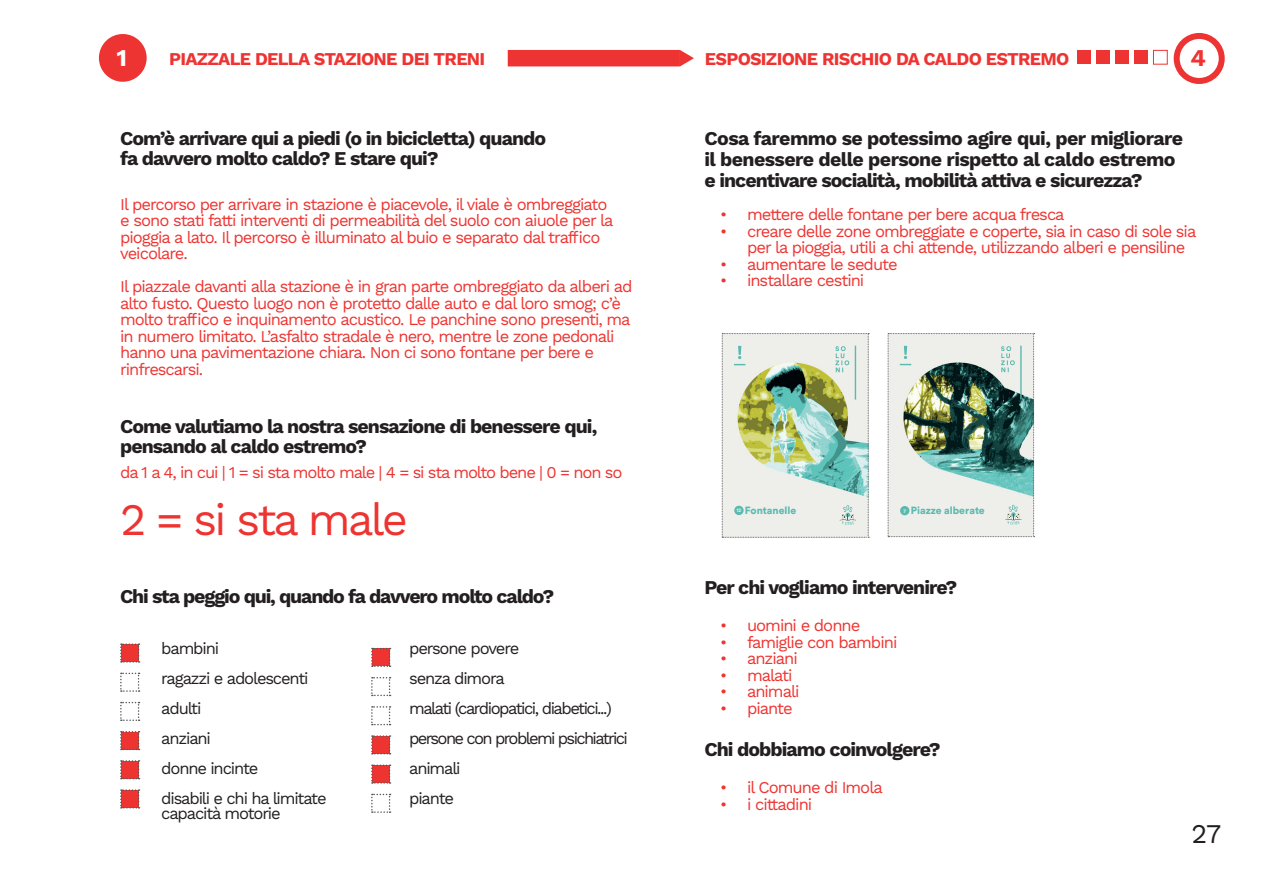
<style>
.page{position:relative;width:1263px;height:893px;background:#fff}
.page>*{position:absolute;margin:0;border:0;box-sizing:border-box;transform-origin:0 0}
.t1{font:45px "Work Sans";letter-spacing:-.06em;color:#ee3431}
.t2{font:27px "Work Sans";color:#231f20}
.t3{font:700 24px "Work Sans";color:#fff}
.t4{font:700 24px "Work Sans";color:#ee3432}
.t5{font:700 19.5px "Work Sans";letter-spacing:-.05em;color:#231f20}
.t6{font:700 19.5px "Work Sans";letter-spacing:-.03em;color:#231f20}
.t7{font:700 18px "Work Sans";letter-spacing:-.04em;color:#ee3432}
.t8{font:16.5px/16.5px "Work Sans";letter-spacing:-.06em;color:#ee3431}
.t9{font:16.5px "Work Sans";letter-spacing:-.07em;color:#231f20}
.t10{font:16.5px "Work Sans";letter-spacing:-.09em;color:#231f20}
.t11{font:16.5px "Work Sans";letter-spacing:-.1em;color:#231f20}
.t12{font:900 10.35px "Circular Std";color:#5bbab0}
.t13{font:700 5.25px "Circular Std";color:#eeefea}
</style>
<div class="page">
<svg style="left:120px;top:643px;width:20px;height:20px"></svg>
<svg style="left:120px;top:673px;width:20px;height:19px"></svg>
<svg style="left:120px;top:789px;width:20px;height:19px"></svg>
<svg style="left:120px;top:760px;width:20px;height:19px"></svg>
<svg style="left:120px;top:731px;width:20px;height:19px"></svg>
<svg style="left:120px;top:702px;width:20px;height:19px"></svg>
<svg style="left:371px;top:648px;width:20px;height:19px"></svg>
<svg style="left:371px;top:677px;width:20px;height:19px"></svg>
<svg style="left:371px;top:794px;width:20px;height:19px"></svg>
<svg style="left:371px;top:764px;width:20px;height:20px"></svg>
<svg style="left:371px;top:735px;width:20px;height:19px"></svg>
<svg style="left:371px;top:706px;width:20px;height:19px"></svg>
<svg style="left:722px;top:333px;width:147px;height:205px;background:#c4d4c0"></svg>
<svg style="left:888px;top:333px;width:147px;height:204px;background:#a8bab0"></svg>
<div style="left:106px;top:42px;width:33px;height:32px;background:#ee3432;border-radius:50%"></div>
<div style="left:99px;top:34px;width:48px;height:48px;border:15px solid #ee3432;border-radius:50%"></div>
<div style="left:508px;top:50px;width:172px;height:16px;background:#ee3432"></div>
<svg style="left:680px;top:50px;width:14px;height:16px"></svg>
<div style="left:1077px;top:50px;width:14px;height:14px;background:#ee3432"></div>
<div style="left:1096px;top:50px;width:14px;height:14px;background:#ee3432"></div>
<div style="left:1115px;top:50px;width:14px;height:14px;background:#ee3432"></div>
<div style="left:1134px;top:50px;width:14px;height:14px;background:#ee3432"></div>
<div style="left:1153px;top:50px;width:15px;height:15px;border:1px solid #ee3432"></div>
<div style="left:1174px;top:33px;width:51px;height:51px;border:6px solid #ee3432;border-radius:50%"></div>
<p class="t3" style="left:116px;top:43px;width:12px">1</p>
<p class="t7" style="left:169px;top:48px;width:318px">PIAZZALE DELLA STAZIONE DEI TRENI</p>
<p class="t7" style="left:705px;top:48px;width:366px">ESPOSIZIONE RISCHIO DA CALDO ESTREMO</p>
<p class="t4" style="left:1190px;top:44px;width:17px">4</p>
<p class="t5" style="left:120px;top:127px;width:427px">Com’è arrivare qui a piedi (o in bicicletta) quando</p>
<p class="t5" style="left:120px;top:147px;width:320px">fa davvero molto caldo? E stare qui?</p>
<p class="t8" style="left:120px;top:196px;width:495px">Il percorso per arrivare in stazione è piacevole, il viale è ombreggiato e sono stati fatti interventi di permeabilità del suolo con aiuole per la pioggia a lato. Il percorso è illuminato al buio e separato dal traffico veicolare.</p>
<p class="t8" style="left:120px;top:279px;width:514px">Il piazzale davanti alla stazione è in gran parte ombreggiato da alberi ad alto fusto. Questo luogo non è protetto dalle auto e dal loro smog; c’è molto traffico e inquinamento acustico. Le panchine sono presenti, ma in numero limitato. L’asfalto stradale è nero, mentre le zone pedonali hanno una pavimentazione chiara. Non ci sono fontane per bere e rinfrescarsi.</p>
<p class="t5" style="left:120px;top:415px;width:479px">Come valutiamo la nostra sensazione di benessere qui,</p>
<p class="t5" style="left:120px;top:435px;width:248px">pensando al caldo estremo?</p>
<p class="t8" style="left:120px;top:465px;width:504px">da 1 a 4, in cui | 1 = si sta molto male | 4 = si sta molto bene | 0 = non so</p>
<p class="t6" style="left:704px;top:127px;width:480px">Cosa faremmo se potessimo agire qui, per migliorare</p>
<p class="t6" style="left:704px;top:148px;width:473px">il benessere delle persone rispetto al caldo estremo</p>
<p class="t5" style="left:704px;top:169px;width:440px">e incentivare socialità, mobilità attiva e sicurezza?</p>
<p class="t8" style="left:720px;top:207px;width:346px">• mettere delle fontane per bere acqua fresca</p>
<p class="t8" style="left:747px;top:223px;width:451px;text-indent:-27px">• creare delle zone ombreggiate e coperte, sia in caso di sole sia per la pioggia, utili a chi attende, utilizzando alberi e pensiline</p>
<p class="t8" style="left:720px;top:256px;width:179px">• aumentare le sedute</p>
<p class="t8" style="left:720px;top:273px;width:146px">• installare cestini</p>
<p class="t1" style="left:120px;top:493px;width:289px">2 = si sta male</p>
<p class="t13" style="left:736px;top:507px;width:6px">12</p>
<p class="t12" style="left:745px;top:504px;width:53px">Fontanelle</p>
<p class="t13" style="left:903px;top:507px;width:4px">7</p>
<p class="t12" style="left:911px;top:504px;width:75px">Piazze alberate</p>
<p class="t5" style="left:120px;top:585px;width:436px">Chi sta peggio qui, quando fa davvero molto caldo?</p>
<p class="t9" style="left:161px;top:638px;width:59px">bambini</p>
<p class="t9" style="left:161px;top:668px;width:149px">ragazzi e adolescenti</p>
<p class="t9" style="left:161px;top:698px;width:42px">adulti</p>
<p class="t9" style="left:161px;top:728px;width:51px">anziani</p>
<p class="t9" style="left:161px;top:758px;width:99px">donne incinte</p>
<p class="t9" style="left:161px;top:788px;width:167px">disabili e chi ha limitate</p>
<p class="t9" style="left:161px;top:803px;width:121px">capacità motorie</p>
<p class="t9" style="left:409px;top:638px;width:112px">persone povere</p>
<p class="t9" style="left:409px;top:668px;width:97px">senza dimora</p>
<p class="t10" style="left:409px;top:698px;width:204px">malati (cardiopatici, diabetici...)</p>
<p class="t11" style="left:409px;top:728px;width:220px">persone con problemi psichiatrici</p>
<p class="t9" style="left:409px;top:758px;width:53px">animali</p>
<p class="t9" style="left:409px;top:788px;width:46px">piante</p>
<p class="t5" style="left:704px;top:576px;width:254px">Per chi vogliamo intervenire?</p>
<p class="t8" style="left:720px;top:618px;width:142px">• uomini e donne</p>
<p class="t8" style="left:720px;top:635px;width:179px">• famiglie con bambini</p>
<p class="t8" style="left:720px;top:651px;width:79px">• anziani</p>
<p class="t8" style="left:720px;top:668px;width:74px">• malati</p>
<p class="t8" style="left:720px;top:684px;width:81px">• animali</p>
<p class="t8" style="left:720px;top:701px;width:74px">• piante</p>
<p class="t5" style="left:704px;top:738px;width:238px">Chi dobbiamo coinvolgere?</p>
<p class="t8" style="left:720px;top:780px;width:164px">• il Comune di Imola</p>
<p class="t8" style="left:720px;top:797px;width:94px">• i cittadini</p>
<p class="t2" style="left:1191px;top:818px;width:31px">27</p>
</div>
